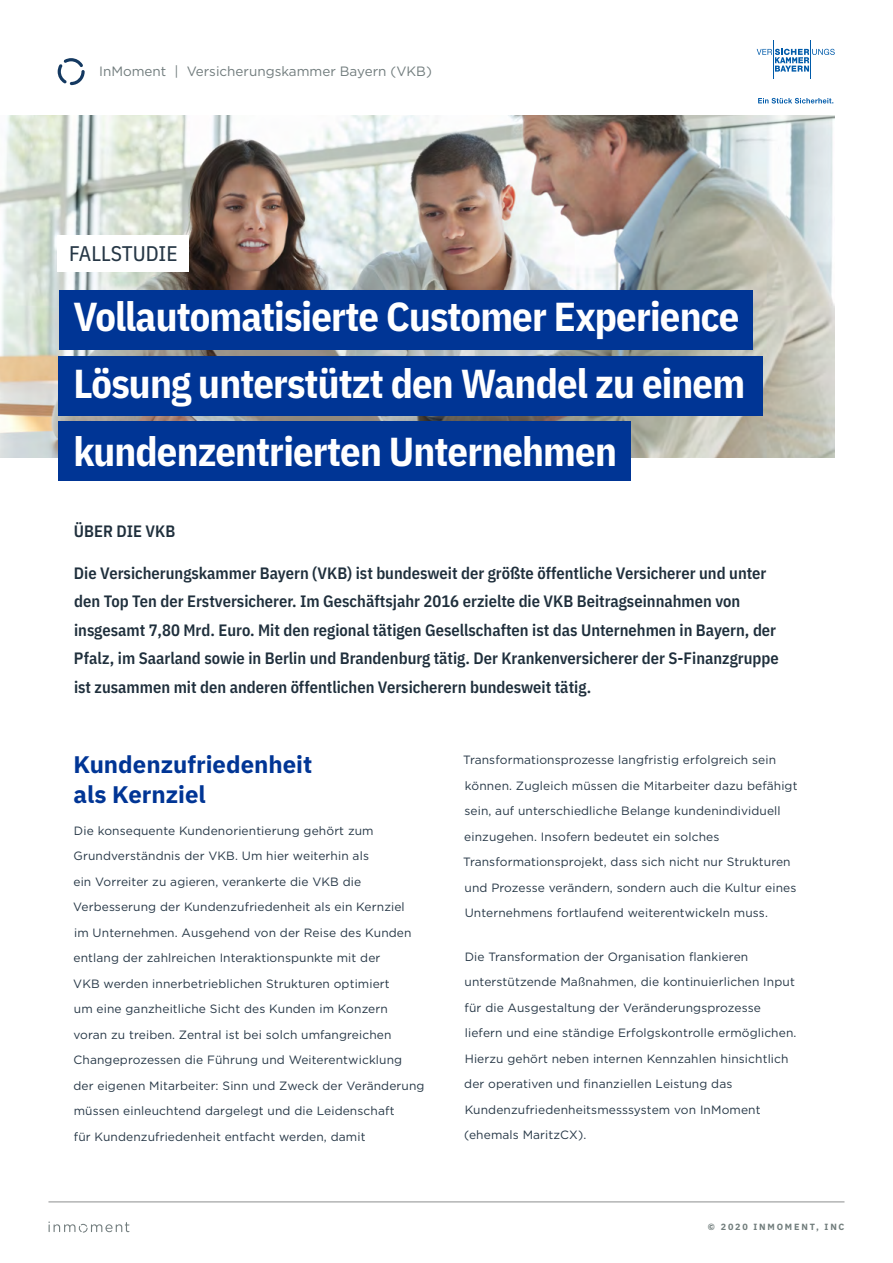
<style>
.page{position:relative;width:893px;height:1263px;background:#fff}
.page>*{position:absolute;margin:0;border:0;box-sizing:border-box;transform-origin:0 0}
.t1{font:700 40.5px/67.1px "IBM Plex Sans Cond";letter-spacing:-.02em;color:#fff}
.t2{font:700 24px/30px "IBM Plex Sans";color:#003595}
.t3{font:21.15px "IBM Plex Sans Cond Text";color:#263746}
.t4{font:600 16.5px/28.5px "IBM Plex Sans Cond";color:#1f2f3c}
.t5{font:13.5px "Gotham";color:#717c7d}
.t6{font:12px/25.5px "Gotham";letter-spacing:.01em;color:#263746}
.t7{font:700 9px "IBM Plex Sans";letter-spacing:.2em;color:#717d7c}
</style>
<div class="page">
<svg style="left:48px;top:1221px;width:81px;height:11px"></svg>
<hr style="left:48px;top:1201px;width:796px;height:1px;background:#b3b4b4">
<img style="left:0;top:115px;width:835px;height:343px">
<svg style="left:58px;top:58px;width:27px;height:27px"></svg>
<div style="left:59px;top:356px;width:704px;height:59px;background:#003595"></div>
<div style="left:59px;top:291px;width:693px;height:59px;background:#003595"></div>
<div style="left:59px;top:422px;width:572px;height:59px;background:#003595"></div>
<div style="left:57px;top:235px;width:131px;height:37px;background:#fff"></div>
<svg style="left:758px;top:98px;width:75px;height:6px"></svg>
<hr style="left:773px;top:40px;width:1px;height:39px;background:#005baa">
<hr style="left:810px;top:40px;width:1px;height:39px;background:#005baa">
<svg style="left:757px;top:49px;width:78px;height:23px"></svg>
<p class="t5" style="left:99px;top:62px;width:334px">InMoment | Versicherungskammer Bayern (VKB)</p>
<h3 class="t3" style="left:69px;top:237px;width:110px">FALLSTUDIE</h3>
<h1 class="t1" style="left:73px;top:280px;width:673px">Vollautomatisierte Customer Experience<br>Lösung unterstützt den Wandel zu einem kundenzentrierten Unternehmen</h1>
<h3 class="t4" style="left:74px;top:515px;width:103px">ÜBER DIE VKB</h3>
<p class="t4" style="left:74px;top:557px;width:706px">Die Versicherungskammer Bayern (VKB) ist bundesweit der größte öffentliche Versicherer und unter den Top Ten der Erstversicherer. Im Geschäftsjahr 2016 erzielte die VKB Beitragseinnahmen von insgesamt 7,80 Mrd. Euro. Mit den regional tätigen Gesellschaften ist das Unternehmen in Bayern, der Pfalz, im Saarland sowie in Berlin und Brandenburg tätig. Der Krankenversicherer der S-Finanzgruppe ist zusammen mit den anderen öffentlichen Versicherern bundesweit tätig.</p>
<h2 class="t2" style="left:73px;top:748px;width:240px">Kundenzufriedenheit als Kernziel</h2>
<p class="t6" style="left:73px;top:818px;width:353px">Die konsequente Kundenorientierung gehört zum Grundverständnis der VKB. Um hier weiterhin als<br>ein Vorreiter zu agieren, verankerte die VKB die Verbesserung der Kundenzufriedenheit als ein Kernziel<br>im Unternehmen. Ausgehend von der Reise des Kunden entlang der zahlreichen Interaktionspunkte mit der<br>VKB werden innerbetrieblichen Strukturen optimiert<br>um eine ganzheitliche Sicht des Kunden im Konzern<br>voran zu treiben. Zentral ist bei solch umfangreichen Changeprozessen die Führung und Weiterentwicklung der eigenen Mitarbeiter: Sinn und Zweck der Veränderung müssen einleuchtend dargelegt und die Leidenschaft<br>für Kundenzufriedenheit entfacht werden, damit</p>
<p class="t6" style="left:463px;top:747px;width:336px">Transformationsprozesse langfristig erfolgreich sein können. Zugleich müssen die Mitarbeiter dazu befähigt sein, auf unterschiedliche Belange kundenindividuell einzugehen. Insofern bedeutet ein solches Transformationsprojekt, dass sich nicht nur Strukturen und Prozesse verändern, sondern auch die Kultur eines Unternehmens fortlaufend weiterentwickeln muss.</p>
<p class="t6" style="left:464px;top:943px;width:334px">Die Transformation der Organisation flankieren unterstützende Maßnahmen, die kontinuierlichen Input für die Ausgestaltung der Veränderungsprozesse liefern und eine ständige Erfolgskontrolle ermöglichen.<br>Hierzu gehört neben internen Kennzahlen hinsichtlich der operativen und finanziellen Leistung das Kundenzufriedenheitsmesssystem von InMoment (ehemals MaritzCX).</p>
<p class="t7" style="left:708px;top:1220px;width:138px">© 2020 INMOMENT, INC</p>
</div>
